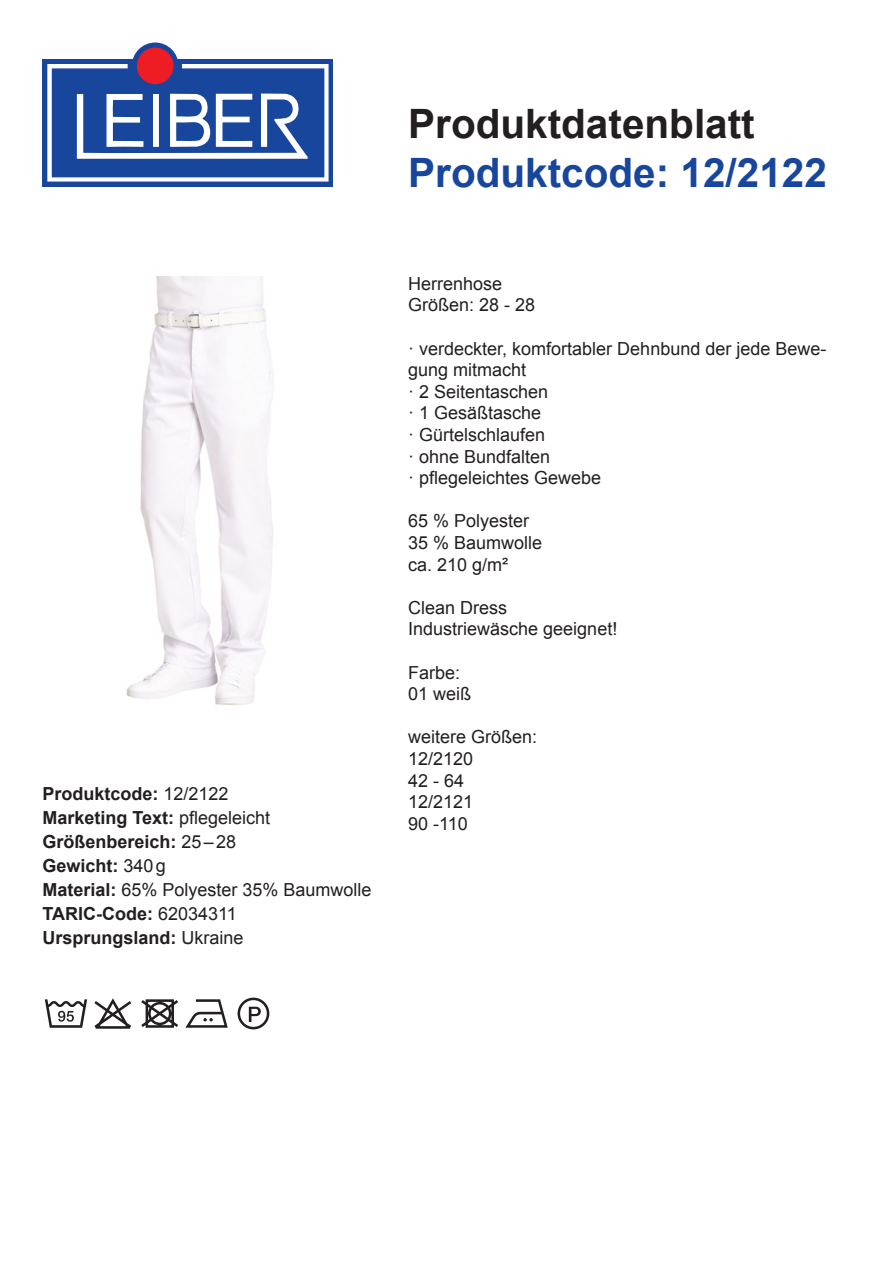
<style>
.page{position:relative;width:893px;height:1263px;background:#fff}
.page>*{position:absolute;margin:0;border:0;box-sizing:border-box;transform-origin:0 0}
.t1{font:700 40.5px "Arial";color:#18469d}
.t2{font:700 40.5px "Arial";color:#231f20}
.t3{font:18px/21.6px "Arial";color:#231f20}
.t4{font:700 18px/24px "Arial";color:#231f20}
.s1{font-weight:400}
</style>
<div class="page">
<div style="left:43px;top:59px;width:290px;height:127px;background:#18469d"></div>
<svg style="left:47px;top:64px;width:282px;height:118px"></svg>
<svg style="left:132px;top:43px;width:47px;height:46px"></svg>
<div style="left:138px;top:48px;width:35px;height:36px;background:#ee1d23;border-radius:50%"></div>
<div style="left:137px;top:48px;width:37px;height:36px;border:1px solid #ee1d23;border-radius:50%"></div>
<img style="left:126px;top:277px;width:148px;height:428px">
<svg style="left:45px;top:999px;width:42px;height:29px"></svg>
<svg style="left:94px;top:998px;width:37px;height:31px"></svg>
<svg style="left:141px;top:999px;width:37px;height:29px"></svg>
<svg style="left:185px;top:999px;width:43px;height:29px"></svg>
<svg style="left:238px;top:997px;width:31px;height:32px"></svg>
<p class="t4" style="left:43px;top:782px;width:331px">Produktcode: <span class="s1">12/2122<br></span>Marketing Text: <span class="s1">pflegeleicht<br></span>Größenbereich: <span class="s1">25–28<br></span>Gewicht: <span class="s1">340g<br></span>Material: <span class="s1">65% Polyester 35% Baumwolle<br></span>TARIC-Code: <span class="s1">62034311<br></span>Ursprungsland: <span class="s1">Ukraine</span></p>
<h1 class="t2" style="left:408px;top:97px;width:348px">Produktdatenblatt</h1>
<h1 class="t1" style="left:408px;top:146px;width:420px">Produktcode: 12/2122</h1>
<p class="t3" style="left:408px;top:273px;width:129px">Herrenhose<br>Größen: 28 - 28</p>
<p class="t3" style="left:408px;top:338px;width:420px">· verdeckter, komfortabler Dehnbund der jede Bewe&shy;gung mitmacht<br>· 2 Seitentaschen<br>· 1 Gesäßtasche<br>· Gürtelschlaufen<br>· ohne Bundfalten<br>· pflegeleichtes Gewebe</p>
<p class="t3" style="left:408px;top:510px;width:136px">65 % Polyester<br>35 % Baumwolle ca. 210 g/m²</p>
<p class="t3" style="left:408px;top:597px;width:211px">Clean Dress<br>Industriewäsche geeignet!</p>
<p class="t3" style="left:408px;top:662px;width:65px">Farbe:<br>01 weiß</p>
<p class="t3" style="left:408px;top:726px;width:131px">weitere Größen:<br>12/2120<br>42 - 64<br>12/2121<br>90 -110</p>
</div>
